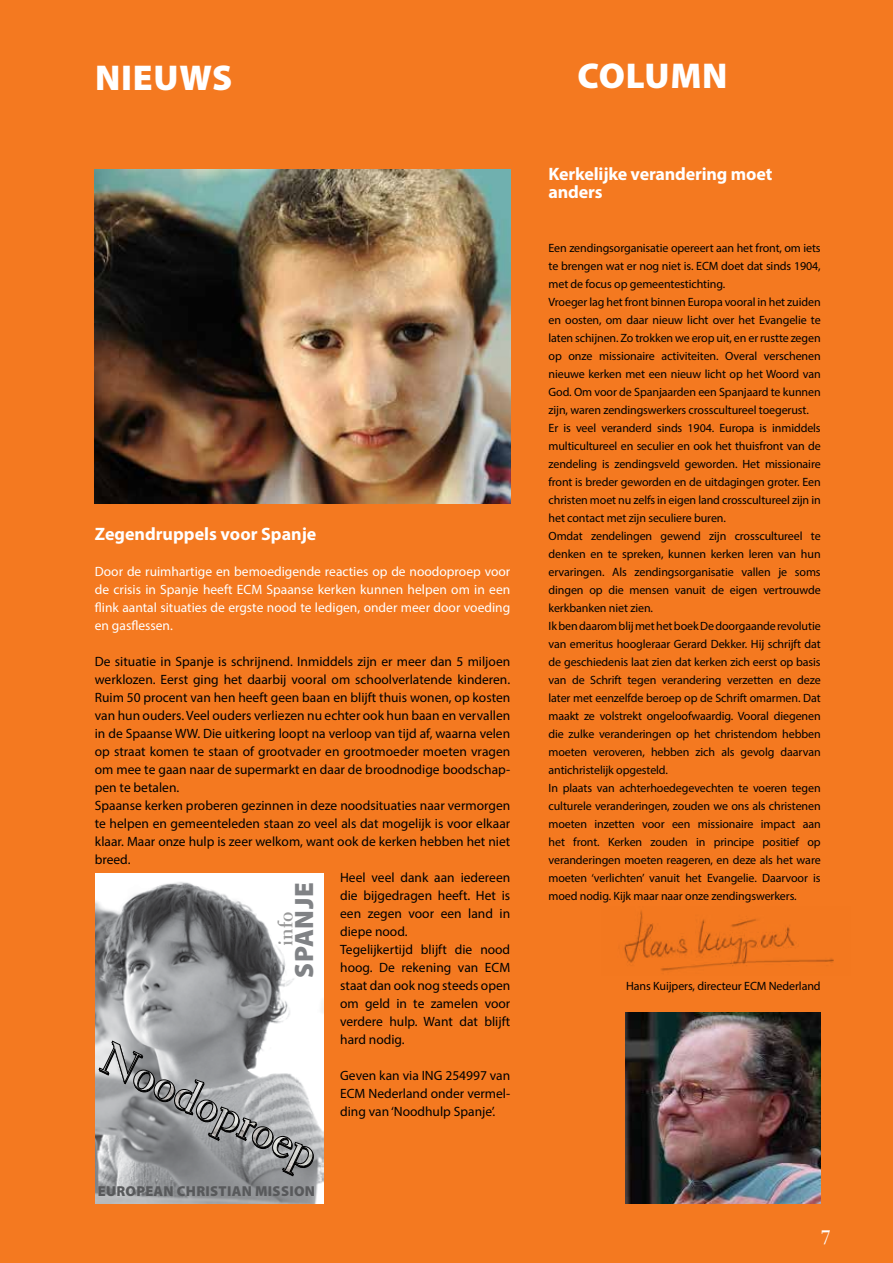
<style>
.page{position:relative;width:893px;height:1263px;background:#f47920}
.page>*{position:absolute;margin:0;border:0;box-sizing:border-box;transform-origin:0 0}
.t1{font:900 36px "Myriad Pro";color:#fff}
.t2{font:900 26.7px "Myriad Pro";letter-spacing:.02em;color:#808285}
.t3{font:700 19.95px "Electra LT Std";color:#999}
.t4{font:700 19.5px "Electra LT Std";color:#fff}
.t5{font:700 18px/18px "Myriad Pro";letter-spacing:-.01em;color:#fff}
.t6{font:900 14.4px "Myriad Pro";letter-spacing:.02em;color:#58595b}
.t7{font:13.5px/18px "Myriad Pro";color:#000;text-align:justify}
.t8{font:13.5px/18px "Myriad Pro";color:#fff;text-align:justify}
.t9{font:12px/18px "Myriad Pro";letter-spacing:-.01em;color:#000}
</style>
<div class="page">
<img style="left:625px;top:1012px;width:196px;height:191px">
<img style="left:95px;top:873px;width:228px;height:330px">
<svg style="left:99px;top:1041px;width:216px;height:135px;background:#a0a1a3"></svg>
<img style="left:95px;top:169px;width:415px;height:335px">
<img style="left:624px;top:910px;width:210px;height:61px">
<h1 class="t1" style="left:95px;top:57px;width:21px">NIEU</h1>
<h1 class="t1" style="left:179px;top:57px;width:52px">WS</h1>
<h3 class="t5" style="left:95px;top:524px;width:223px">Zegendruppels voor Spanje</h3>
<p class="t8" style="left:95px;top:562px;width:417px">Door de ruimhartige en bemoedigende reacties op de noodoproep voor de crisis in Spanje heeft ECM Spaanse kerken kunnen helpen om in een flink aantal situaties de ergste nood te ledigen, onder meer door voeding en gasflessen.</p>
<p class="t7" style="left:95px;top:652px;width:417px">De situatie in Spanje is schrijnend. Inmiddels zijn er meer dan 5 miljoen</p>
<p class="t7" style="left:95px;top:670px;width:417px">werklozen. Eerst ging het daarbij vooral om schoolverlatende kinderen.</p>
<p class="t7" style="left:95px;top:688px;width:417px">Ruim 50 procent van hen heeft geen baan en blijft thuis wonen, op kosten</p>
<p class="t7" style="left:95px;top:706px;width:417px">van hun ouders. Veel ouders verliezen nu echter ook hun baan en vervallen</p>
<p class="t7" style="left:95px;top:724px;width:417px">in de Spaanse WW. Die uitkering loopt na verloop van tijd af, waarna velen</p>
<p class="t7" style="left:95px;top:742px;width:417px">op straat komen te staan of grootvader en grootmoeder moeten vragen</p>
<p class="t7" style="left:95px;top:760px;width:417px">om mee te gaan naar de supermarkt en daar de broodnodige boodschap-</p>
<p class="t7" style="left:95px;top:778px;width:86px">pen te betalen.</p>
<p class="t7" style="left:95px;top:796px;width:417px">Spaanse kerken proberen gezinnen in deze noodsituaties naar vermorgen</p>
<p class="t7" style="left:95px;top:814px;width:417px">te helpen en gemeenteleden staan zo veel als dat mogelijk is voor elkaar</p>
<p class="t7" style="left:95px;top:832px;width:417px">klaar. Maar onze hulp is zeer welkom, want ook de kerken hebben het niet</p>
<p class="t7" style="left:95px;top:850px;width:37px">breed.</p>
<p class="t7" style="left:340px;top:868px;width:172px">Heel veel dank aan iedereen</p>
<p class="t7" style="left:340px;top:886px;width:172px">die bijgedragen heeft. Het is</p>
<p class="t7" style="left:340px;top:904px;width:172px">een zegen voor een land in</p>
<p class="t7" style="left:340px;top:922px;width:69px">diepe nood.</p>
<p class="t7" style="left:340px;top:940px;width:172px">Tegelijkertijd blijft die nood</p>
<p class="t7" style="left:340px;top:958px;width:172px">hoog. De rekening van ECM</p>
<p class="t7" style="left:340px;top:976px;width:172px">staat dan ook nog steeds open</p>
<p class="t7" style="left:340px;top:994px;width:172px">om geld in te zamelen voor</p>
<p class="t7" style="left:340px;top:1012px;width:172px">verdere hulp. Want dat blijft</p>
<p class="t7" style="left:340px;top:1030px;width:66px">hard nodig.</p>
<p class="t7" style="left:340px;top:1066px;width:172px">Geven kan via ING 254997 van ECM Nederland onder vermel&shy;ding van ‘Noodhulp Spanje’.</p>
<h2 class="t2" style="left:289px;top:978px;width:97px;rotate:-90deg">SPANJE</h2>
<h3 class="t3" style="left:273px;top:946px;width:35px;rotate:-90deg">info</h3>
<p class="t6" style="left:98px;top:1183px;width:219px">EUROPEAN CHRISTIAN MISSION</p>
<h1 class="t1" style="left:578px;top:55px;width:45px">COLU</h1>
<h1 class="t1" style="left:670px;top:55px;width:54px">MN</h1>
<h3 class="t5" style="left:549px;top:164px;width:225px">Kerkelijke verandering moet anders</h3>
<p class="t9" style="left:549px;top:239px;width:274px">Een zendingsorganisatie opereert aan het front, om iets te brengen wat er nog niet is. ECM doet dat sinds 1904, met de focus op gemeentestichting.<br>Vroeger lag het front binnen Europa vooral in het zuiden en oosten, om daar nieuw licht over het Evangelie te laten schijnen. Zo trokken we erop uit, en er rustte zegen op onze missionaire activiteiten. Overal verschenen nieuwe kerken met een nieuw licht op het Woord van God. Om voor de Spanjaarden een Spanjaard te kunnen zijn, waren zendingswerkers crosscultureel toegerust.<br>Er is veel veranderd sinds 1904. Europa is inmiddels multicultureel en seculier en ook het thuisfront van de zendeling is zendingsveld geworden. Het missionaire front is breder geworden en de uitdagingen groter. Een christen moet nu zelfs in eigen land crosscultureel zijn in het contact met zijn seculiere buren.<br>Omdat zendelingen gewend zijn crosscultureel te denken en te spreken, kunnen kerken leren van hun ervaringen. Als zendingsorganisatie vallen je soms dingen op die mensen vanuit de eigen vertrouwde kerkbanken niet zien.<br>Ik ben daarom blij met het boek De doorgaande revolutie van emeritus hoogleraar Gerard Dekker. Hij schrijft dat de geschiedenis laat zien dat kerken zich eerst op basis van de Schrift tegen verandering verzetten en deze later met eenzelfde beroep op de Schrift omarmen. Dat maakt ze volstrekt ongeloofwaardig. Vooral diegenen die zulke veranderingen op het christendom hebben moeten veroveren, hebben zich als gevolg daarvan antichristelijk opgesteld.<br>In plaats van achterhoedegevechten te voeren tegen culturele veranderingen, zouden we ons als christenen moeten inzetten voor een missionaire impact aan het front. Kerken zouden in principe positief op veranderingen moeten reageren, en deze als het ware moeten ‘verlichten’ vanuit het Evangelie. Daarvoor is moed nodig. Kijk maar naar onze zendingswerkers.</p>
<p class="t9" style="left:626px;top:977px;width:196px">Hans Kuijpers, directeur ECM Nederland</p>
<h3 class="t4" style="left:821px;top:1225px;width:12px">7</h3>
</div>
